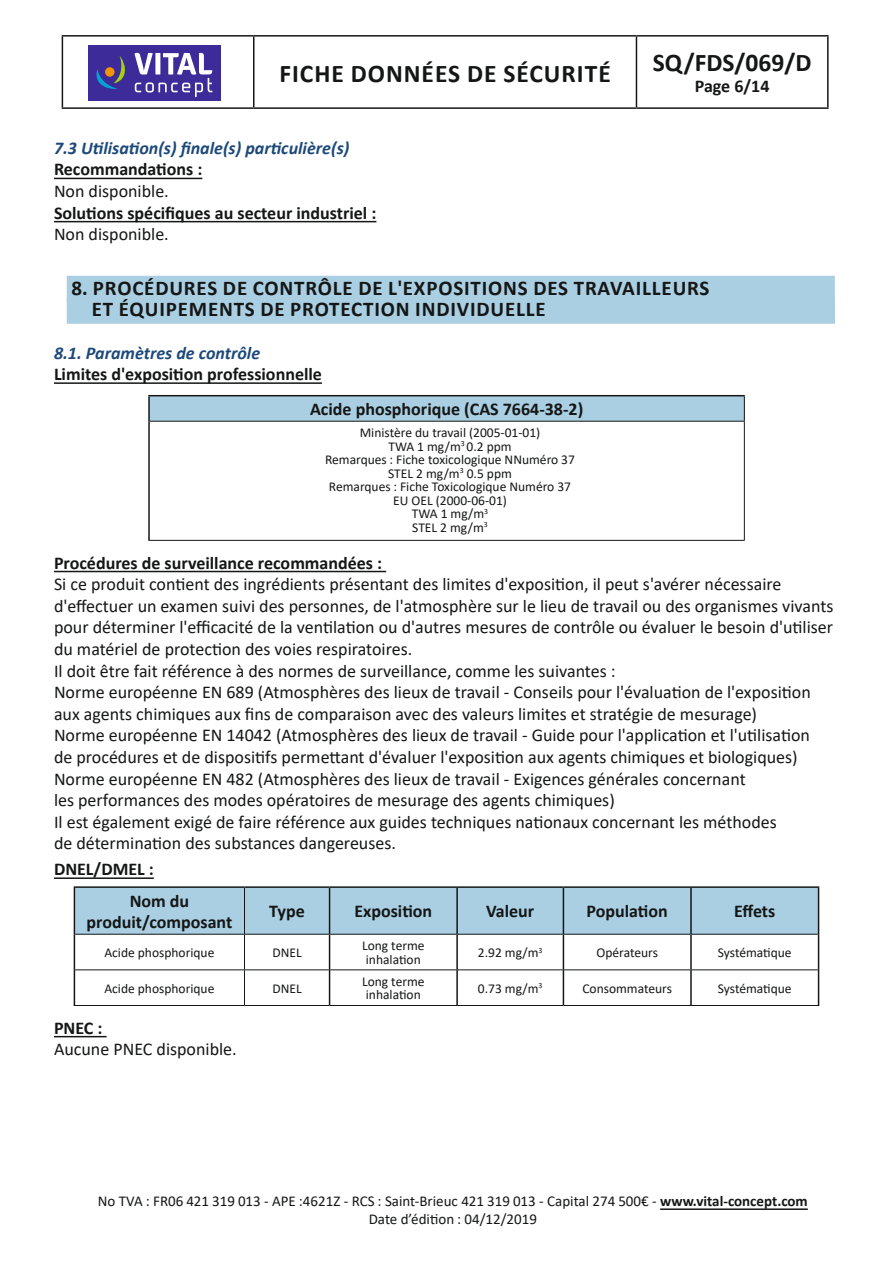
<style>
.page{position:relative;width:893px;height:1263px;background:#fff}
.page>*{position:absolute;margin:0;border:0;box-sizing:border-box;transform-origin:0 0}
.t1{font:700 25.5px "Calibri";letter-spacing:.04em;color:#151616}
.t2{font:700 21px/21px "Calibri";letter-spacing:.04em;color:#151616}
.t3{font:18px/21.6px "Calibri";color:#151616}
.t4{font:700 18px/35.1px "Calibri";color:#151616}
.t5{font:italic 700 18px "Calibri";color:#1c4979}
.t6{font:15px/18px "Calibri";color:#151616;text-align:center}
.t7{font:13.5px/13.5px "Calibri";color:#151616}
.s1{font-weight:700}
</style>
<div class="page">
<hr style="left:62px;top:35px;width:192px;height:2px;background:#151616">
<hr style="left:62px;top:37px;width:1px;height:70px;background:#151616">
<hr style="left:254px;top:35px;width:382px;height:2px;background:#151616">
<hr style="left:253px;top:37px;width:1px;height:70px;background:#151616">
<hr style="left:636px;top:35px;width:193px;height:2px;background:#151616">
<hr style="left:636px;top:37px;width:1px;height:70px;background:#151616">
<hr style="left:827px;top:37px;width:2px;height:70px;background:#151616">
<hr style="left:62px;top:107px;width:192px;height:2px;background:#151616">
<hr style="left:254px;top:107px;width:382px;height:2px;background:#151616">
<hr style="left:636px;top:107px;width:193px;height:2px;background:#151616">
<div style="left:89px;top:45px;width:132px;height:55px;background:#3c2b99"></div>
<svg style="left:134px;top:53px;width:78px;height:44px"></svg>
<svg style="left:96px;top:56px;width:29px;height:33px"></svg>
<div style="left:105px;top:67px;width:10px;height:10px;background:#f59403;border-radius:50%"></div>
<hr style="left:660px;top:1208px;width:148px;height:2px;background:#151616">
<hr style="left:54px;top:178px;width:148px;height:1px;background:#151616">
<hr style="left:54px;top:221px;width:322px;height:1px;background:#151616">
<div style="left:67px;top:276px;width:768px;height:27px;background:#aacfe2"></div>
<div style="left:67px;top:297px;width:768px;height:27px;background:#aacfe2"></div>
<hr style="left:54px;top:382px;width:268px;height:2px;background:#151616">
<hr style="left:54px;top:571px;width:332px;height:1px;background:#151616">
<hr style="left:54px;top:877px;width:100px;height:2px;background:#151616">
<hr style="left:54px;top:1036px;width:53px;height:1px;background:#151616">
<div style="left:149px;top:396px;width:595px;height:25px;background:#aacfe2"></div>
<svg style="left:744px;top:396px;width:1px;height:25px"></svg>
<hr style="left:150px;top:421px;width:595px;height:1px;background:#151616">
<hr style="left:744px;top:422px;width:1px;height:118px;background:#151616">
<hr style="left:148px;top:540px;width:597px;height:1px;background:#151616">
<hr style="left:148px;top:395px;width:597px;height:1px;background:#151616">
<hr style="left:148px;top:396px;width:2px;height:25px;background:#151616">
<hr style="left:148px;top:421px;width:2px;height:119px;background:#151616">
<div style="left:75px;top:888px;width:743px;height:46px;background:#aacfe2"></div>
<hr style="left:244px;top:888px;width:1px;height:46px;background:#151616">
<hr style="left:75px;top:934px;width:169px;height:1px;background:#151616">
<hr style="left:244px;top:934px;width:85px;height:1px;background:#151616">
<hr style="left:244px;top:934px;width:1px;height:35px;background:#151616">
<hr style="left:330px;top:934px;width:126px;height:1px;background:#151616">
<hr style="left:458px;top:934px;width:105px;height:1px;background:#151616">
<hr style="left:564px;top:934px;width:126px;height:1px;background:#151616">
<hr style="left:692px;top:934px;width:126px;height:1px;background:#151616">
<hr style="left:75px;top:969px;width:169px;height:1px;background:#151616">
<hr style="left:244px;top:969px;width:85px;height:1px;background:#151616">
<hr style="left:244px;top:970px;width:1px;height:35px;background:#151616">
<hr style="left:330px;top:969px;width:126px;height:1px;background:#151616">
<hr style="left:458px;top:969px;width:105px;height:1px;background:#151616">
<hr style="left:564px;top:969px;width:126px;height:1px;background:#151616">
<hr style="left:692px;top:969px;width:126px;height:1px;background:#151616">
<hr style="left:74px;top:1005px;width:170px;height:1px;background:#151616">
<hr style="left:244px;top:1005px;width:86px;height:1px;background:#151616">
<hr style="left:330px;top:1005px;width:127px;height:1px;background:#151616">
<hr style="left:457px;top:1005px;width:106px;height:1px;background:#151616">
<hr style="left:563px;top:1005px;width:128px;height:1px;background:#151616">
<hr style="left:691px;top:1005px;width:128px;height:1px;background:#151616">
<hr style="left:74px;top:886px;width:170px;height:2px;background:#151616">
<hr style="left:74px;top:888px;width:1px;height:46px;background:#151616">
<hr style="left:244px;top:886px;width:86px;height:2px;background:#151616">
<hr style="left:330px;top:886px;width:127px;height:2px;background:#151616">
<hr style="left:329px;top:888px;width:1px;height:46px;background:#151616">
<hr style="left:457px;top:886px;width:106px;height:2px;background:#151616">
<hr style="left:456px;top:888px;width:2px;height:46px;background:#151616">
<hr style="left:563px;top:886px;width:128px;height:2px;background:#151616">
<hr style="left:563px;top:888px;width:1px;height:46px;background:#151616">
<hr style="left:691px;top:886px;width:128px;height:2px;background:#151616">
<hr style="left:690px;top:888px;width:2px;height:46px;background:#151616">
<hr style="left:818px;top:888px;width:1px;height:46px;background:#151616">
<hr style="left:74px;top:934px;width:1px;height:36px;background:#151616">
<hr style="left:329px;top:934px;width:1px;height:36px;background:#151616">
<hr style="left:456px;top:934px;width:2px;height:36px;background:#151616">
<hr style="left:563px;top:934px;width:1px;height:36px;background:#151616">
<hr style="left:690px;top:934px;width:2px;height:36px;background:#151616">
<hr style="left:818px;top:934px;width:1px;height:36px;background:#151616">
<hr style="left:74px;top:970px;width:1px;height:35px;background:#151616">
<hr style="left:329px;top:970px;width:1px;height:35px;background:#151616">
<hr style="left:456px;top:970px;width:2px;height:35px;background:#151616">
<hr style="left:563px;top:970px;width:1px;height:35px;background:#151616">
<hr style="left:690px;top:970px;width:2px;height:35px;background:#151616">
<hr style="left:818px;top:970px;width:1px;height:35px;background:#151616">
<h1 class="t1" style="left:279px;top:55px;width:333px">FICHE DONNÉES DE SÉCURITÉ</h1>
<h1 class="t1" style="left:653px;top:44px;width:160px">SQ/FDS/069/D</h1>
<p class="t4" style="left:695px;top:69px;width:76px">Page 6/14</p>
<p class="t5" style="left:54px;top:135px;width:297px">7.3 Utilisation(s) finale(s) particulière(s)</p>
<p class="t4" style="left:54px;top:152px;width:150px">Recommandations :</p>
<p class="t3" style="left:54px;top:180px;width:116px">Non disponible.</p>
<p class="t4" style="left:54px;top:195px;width:324px">Solutions spécifiques au secteur industriel :</p>
<p class="t3" style="left:54px;top:223px;width:116px">Non disponible.</p>
<p class="t2" style="left:92px;top:277px;width:619px;text-indent:-20px">8. PROCÉDURES DE CONTRÔLE DE L'EXPOSITIONS DES TRAVAILLEURS<br>ET ÉQUIPEMENTS DE PROTECTION INDIVIDUELLE</p>
<p class="t5" style="left:54px;top:340px;width:208px">8.1. Paramètres de contrôle</p>
<p class="t4" style="left:310px;top:356px;width:275px;text-indent:-256px">Limites d'exposition professionnelle<br>Acide phosphorique (CAS 7664-38-2)</p>
<p class="t7" style="left:325px;top:426px;width:251px;text-align:center">Ministère du travail (2005-01-01)<br>TWA 1 mg/m<sup>3</sup> 0.2 ppm<br>Remarques : Fiche toxicologique NNuméro 37<br>STEL 2 mg/m<sup>3</sup> 0.5 ppm<br>Remarques : Fiche Toxicologique Numéro 37<br>EU OEL (2000-06-01)<br>TWA 1 mg/m<sup>3<br></sup>STEL 2 mg/m<sup>3</sup></p>
<p class="t4" style="left:54px;top:545px;width:330px">Procédures de surveillance recommandées :</p>
<p class="t3" style="left:54px;top:573px;width:781px">Si ce produit contient des ingrédients présentant des limites d'exposition, il peut s'avérer nécessaire d'effectuer un examen suivi des personnes, de l'atmosphère sur le lieu de travail ou des organismes vivants pour déterminer l'efficacité de la ventilation ou d'autres mesures de contrôle ou évaluer le besoin d'utiliser du matériel de protection des voies respiratoires.<br>Il doit être fait référence à des normes de surveillance, comme les suivantes :<br>Norme européenne EN 689 (Atmosphères des lieux de travail - Conseils pour l'évaluation de l'exposition aux agents chimiques aux fins de comparaison avec des valeurs limites et stratégie de mesurage)<br>Norme européenne EN 14042 (Atmosphères des lieux de travail - Guide pour l'application et l'utilisation<br>de procédures et de dispositifs permettant d'évaluer l'exposition aux agents chimiques et biologiques)<br>Norme européenne EN 482 (Atmosphères des lieux de travail - Exigences générales concernant<br>les performances des modes opératoires de mesurage des agents chimiques)<br>Il est également exigé de faire référence aux guides techniques nationaux concernant les méthodes<br>de détermination des substances dangereuses.</p>
<p class="t4" style="left:130px;top:853px;width:61px;line-height:31.3px;text-indent:-76px">DNEL/DMEL :<br>Nom du</p>
<p class="t4" style="left:87px;top:904px;width:147px">produit/composant</p>
<p class="t4" style="left:269px;top:894px;width:37px">Type</p>
<p class="t4" style="left:354px;top:894px;width:79px">Exposition</p>
<p class="t4" style="left:486px;top:894px;width:50px">Valeur</p>
<p class="t4" style="left:587px;top:894px;width:83px">Population</p>
<p class="t4" style="left:734px;top:894px;width:43px">Effets</p>
<p class="t7" style="left:104px;top:945px;width:112px">Acide phosphorique</p>
<p class="t7" style="left:272px;top:945px;width:31px">DNEL</p>
<p class="t7" style="left:362px;top:939px;width:64px">Long terme inhalation</p>
<p class="t7" style="left:478px;top:945px;width:66px">2.92 mg/m<sup>3</sup></p>
<p class="t7" style="left:596px;top:945px;width:63px">Opérateurs</p>
<p class="t7" style="left:718px;top:945px;width:75px">Systématique</p>
<p class="t7" style="left:104px;top:981px;width:112px">Acide phosphorique</p>
<p class="t7" style="left:272px;top:981px;width:31px">DNEL</p>
<p class="t7" style="left:362px;top:974px;width:64px">Long terme inhalation</p>
<p class="t7" style="left:478px;top:981px;width:66px">0.73 mg/m<sup>3</sup></p>
<p class="t7" style="left:582px;top:981px;width:91px">Consommateurs</p>
<p class="t7" style="left:718px;top:981px;width:75px">Systématique</p>
<p class="t4" style="left:54px;top:1010px;width:50px">PNEC :</p>
<p class="t3" style="left:54px;top:1038px;width:184px">Aucune PNEC disponible.</p>
<p class="t6" style="left:98px;top:1192px;width:711px">No TVA : FR06 421 319 013 - APE :4621Z - RCS : Saint-Brieuc 421 319 013 - Capital 274 500€ - <span class="s1">www.vital-concept.com<br></span>Date d’édition : 04/12/2019</p>
</div>
